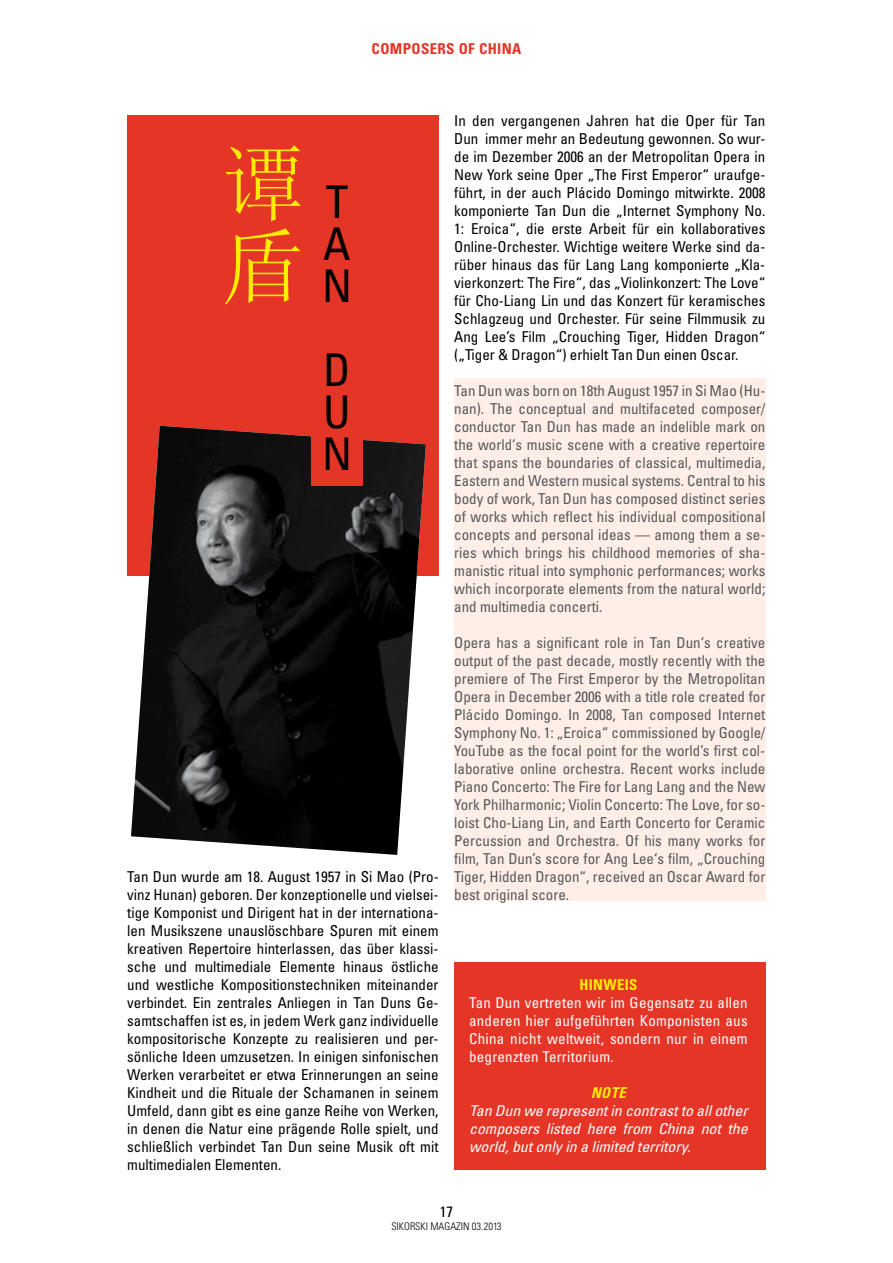
<style>
.page{position:relative;width:893px;height:1263px;background:#fff}
.page>*{position:absolute;margin:0;border:0;box-sizing:border-box;transform-origin:0 0}
.t1{font:82.5px/82.5px "Sim Sun";color:#ffed00}
.t2{font:condensed 45px/42px "Univers";color:#000;text-align:justify}
.t3{font:condensed 15px/18px "Univers";color:#000;text-align:justify}
.t4{font:condensed 15px/18px "Univers";color:#58585a;text-align:justify}
.t5{font:condensed 15px/18px "Univers";letter-spacing:.015em;color:#fff;text-align:justify}
.t6{font:italic condensed 15px/18px "Univers";letter-spacing:-.005em;color:#fff;text-align:justify;scale:1.06 1}
.t7{font:700 condensed 15px "Univers";letter-spacing:.025em;color:#e53527}
.t8{font:700 condensed 15px "Univers";color:#ffed00}
.t9{font:italic 700 condensed 15px "Univers";color:#ffed00}
.t10{font:300 condensed 10.5px "Univers";color:#000}
</style>
<div class="page">
<div style="left:127px;top:115px;width:312px;height:461px;background:#e53527"></div>
<img style="left:131px;top:426px;width:295px;height:429px">
<div style="left:312px;top:166px;width:51px;height:319px;background:#e53527"></div>
<div style="left:454px;top:378px;width:311px;height:522px;background:#feeee7"></div>
<div style="left:454px;top:962px;width:311px;height:207px;background:#e53527"></div>
<p class="t7" style="left:372px;top:40px;width:151px">COMPOSERS OF CHINA</p>
<h1 class="t1" style="left:222px;top:142px;width:84px">谭盾</h1>
<h2 class="t2" style="left:322px;top:180px;width:28px">T a n</h2>
<h2 class="t2" style="left:322px;top:348px;width:24px">d u n</h2>
<p class="t3" style="left:127px;top:867px;width:313px">Tan Dun wurde am 18. August 1957 in Si Mao (Pro&shy;vinz Hunan) geboren. Der konzeptionelle und vielsei&shy;tige Komponist und Dirigent hat in der internationa&shy;len Musikszene unauslöschbare Spuren mit einem kreativen Repertoire hinterlassen, das über klassi&shy;sche und multimediale Elemente hinaus östliche und westliche Kompositionstechniken miteinander verbindet. Ein zentrales Anliegen in Tan Duns Ge&shy;samtschaffen ist es, in jedem Werk ganz individuelle kompositorische Konzepte zu realisieren und per&shy;sönliche Ideen umzusetzen. In einigen sinfonischen Werken verarbeitet er etwa Erinnerungen an seine Kindheit und die Rituale der Schamanen in seinem Umfeld, dann gibt es eine ganze Reihe von Werken, in denen die Natur eine prägende Rolle spielt, und schließlich verbindet Tan Dun seine Musik oft mit multimedialen Elementen.</p>
<p class="t3" style="left:454px;top:111px;width:313px">In den vergangenen Jahren hat die Oper für Tan Dun immer mehr an Bedeutung gewonnen. So wur&shy;de im Dezember 2006 an der Metropolitan Opera in New York seine Oper „The First Emperor“ uraufge&shy;führt, in der auch Plácido Domingo mitwirkte. 2008 komponierte Tan Dun die „Internet Symphony No.<br>1: Eroica“, die erste Arbeit für ein kollaboratives Online-Orchester. Wichtige weitere Werke sind da&shy;rüber hinaus das für Lang Lang komponierte „Kla&shy;vierkonzert: The Fire“, das „Violinkonzert: The Love“ für Cho-Liang Lin und das Konzert für keramisches Schlagzeug und Orchester. Für seine Filmmusik zu Ang Lee’s Film „Crouching Tiger, Hidden Dragon“ („Tiger &amp; Dragon“) erhielt Tan Dun einen Oscar.</p>
<p class="t4" style="left:454px;top:381px;width:313px">Tan Dun was born on 18th August 1957 in Si Mao (Hu&shy;nan). The conceptual and multifaceted composer/ conductor Tan Dun has made an indelible mark on the world‘s music scene with a creative repertoire that spans the boundaries of classical, multimedia, Eastern and Western musical systems. Central to his body of work, Tan Dun has composed distinct series of works which reflect his individual compositional concepts and personal ideas — among them a se&shy;ries which brings his childhood memories of sha&shy;manistic ritual into symphonic performances; works which incorporate elements from the natural world; and multimedia concerti.</p>
<p class="t4" style="left:454px;top:633px;width:313px">Opera has a significant role in Tan Dun‘s creative output of the past decade, mostly recently with the premiere of The First Emperor by the Metropolitan Opera in December 2006 with a title role created for Plácido Domingo. In 2008, Tan composed Internet Symphony No. 1: „Eroica“ commissioned by Google/ YouTube as the focal point for the world’s first col&shy;laborative online orchestra. Recent works include Piano Concerto: The Fire for Lang Lang and the New York Philharmonic; Violin Concerto: The Love, for so&shy;loist Cho-Liang Lin, and Earth Concerto for Ceramic Percussion and Orchestra. Of his many works for film, Tan Dun’s score for Ang Lee‘s film, „Crouching Tiger, Hidden Dragon“, received an Oscar Award for best original score.</p>
<p class="t8" style="left:579px;top:975px;width:10px">HINWEIS</p>
<p class="t5" style="left:469px;top:993px;width:280px">Tan Dun vertreten wir im Gegensatz zu allen anderen hier aufgeführten Komponisten aus China nicht weltweit, sondern nur in einem begrenzten Territorium.</p>
<p class="t9" style="left:591px;top:1083px;width:36px">NOTE</p>
<p class="t6" style="left:469px;top:1101px;width:264px">Tan Dun we represent in contrast to all other composers listed here from China not the world, but only in a limited territory.</p>
<p class="t3" style="left:440px;top:1202px;width:15px">17</p>
<p class="t10" style="left:391px;top:1219px;width:112px">SIKORSKI MAGAZIN 03.2013</p>
</div>
